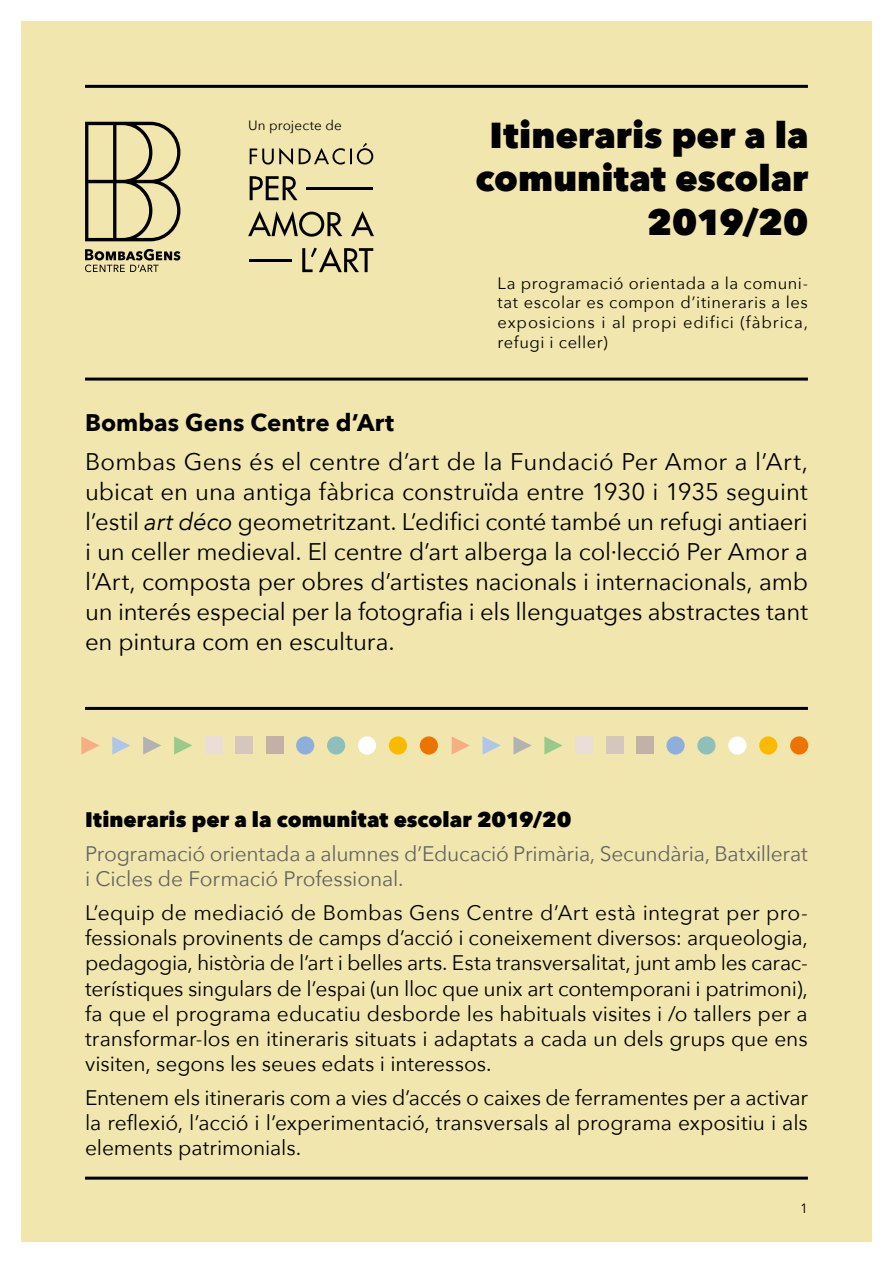
<style>
.page{position:relative;width:893px;height:1263px;background:#fff}
.page>*{position:absolute;margin:0;border:0;box-sizing:border-box;transform-origin:0 0}
.t1{font:800 36px/43.2px "Avenir Next";color:#000;text-align:right}
.t2{font:24px/30px "Avenir Next";letter-spacing:-.005em;color:#000;text-align:justify}
.t3{font:700 24px "Avenir Next";letter-spacing:.005em;color:#000}
.t4{font:21px/25.2px "Avenir Next";letter-spacing:-.005em;color:#000;text-align:justify}
.t5{font:21px/25.2px "Avenir Next";letter-spacing:-.01em;color:#646363}
.t6{font:800 21px "Avenir Next";letter-spacing:.005em;color:#000}
.t7{font:16.5px/19.8px "Avenir Next";letter-spacing:.05em;color:#000;text-align:justify}
.t8{font:13.5px "Avenir Next";letter-spacing:.01em;color:#000}
.s1{font-style:italic}
</style>
<div class="page">
<div style="left:21px;top:21px;width:851px;height:1221px;background:#f1e6ad"></div>
<hr style="left:85px;top:1176px;width:723px;height:3px;background:#000">
<hr style="left:85px;top:378px;width:723px;height:3px;background:#000">
<hr style="left:85px;top:707px;width:723px;height:3px;background:#000">
<hr style="left:85px;top:85px;width:723px;height:3px;background:#000">
<svg style="left:248px;top:211px;width:126px;height:26px"></svg>
<svg style="left:302px;top:247px;width:71px;height:25px"></svg>
<hr style="left:249px;top:259px;width:43px;height:3px;background:#000">
<svg style="left:250px;top:176px;width:48px;height:24px"></svg>
<hr style="left:306px;top:187px;width:67px;height:2px;background:#000">
<svg style="left:250px;top:143px;width:123px;height:22px"></svg>
<svg style="left:85px;top:122px;width:95px;height:119px"></svg>
<svg style="left:85px;top:249px;width:95px;height:23px"></svg>
<svg style="left:81px;top:736px;width:18px;height:18px"></svg>
<svg style="left:112px;top:736px;width:18px;height:18px"></svg>
<svg style="left:143px;top:736px;width:18px;height:18px"></svg>
<svg style="left:174px;top:736px;width:18px;height:18px"></svg>
<div style="left:205px;top:737px;width:18px;height:17px;background:#eaded6"></div>
<div style="left:235px;top:737px;width:18px;height:17px;background:#d5c7bd"></div>
<div style="left:266px;top:737px;width:17px;height:17px;background:#c1b1a7"></div>
<div style="left:327px;top:736px;width:18px;height:18px;background:#8fbfba;border-radius:50%"></div>
<div style="left:296px;top:736px;width:18px;height:18px;background:#8eaedc;border-radius:50%"></div>
<div style="left:358px;top:736px;width:18px;height:18px;background:#fff;border-radius:50%"></div>
<div style="left:389px;top:736px;width:18px;height:18px;background:#fbba00;border-radius:50%"></div>
<div style="left:420px;top:736px;width:18px;height:18px;background:#ee7402;border-radius:50%"></div>
<svg style="left:452px;top:736px;width:18px;height:18px"></svg>
<svg style="left:483px;top:736px;width:18px;height:18px"></svg>
<svg style="left:513px;top:736px;width:19px;height:18px"></svg>
<svg style="left:544px;top:736px;width:19px;height:18px"></svg>
<div style="left:575px;top:737px;width:18px;height:17px;background:#eaded6"></div>
<div style="left:606px;top:737px;width:17px;height:17px;background:#d5c7bd"></div>
<div style="left:636px;top:737px;width:18px;height:17px;background:#c1b1a7"></div>
<div style="left:697px;top:736px;width:19px;height:18px;background:#8fbfba;border-radius:50%"></div>
<div style="left:666px;top:736px;width:19px;height:18px;background:#8eaedc;border-radius:50%"></div>
<div style="left:728px;top:736px;width:18px;height:18px;background:#fff;border-radius:50%"></div>
<div style="left:759px;top:736px;width:18px;height:18px;background:#fbba00;border-radius:50%"></div>
<div style="left:790px;top:736px;width:18px;height:18px;background:#ee7402;border-radius:50%"></div>
<p class="t8" style="left:248px;top:113px;width:95px">Un projecte de</p>
<h1 class="t1" style="left:476px;top:114px;width:334px">Itineraris per a la comunitat escolar<br>2019/20</h1>
<p class="t7" style="left:497px;top:272px;width:312px">La programació orientada a la comuni&shy;tat escolar es compon d’itineraris a les exposicions i al propi edifici (fàbrica, refugi i celler)</p>
<p class="t3" style="left:85px;top:402px;width:311px">Bombas Gens Centre d’Art</p>
<p class="t2" style="left:85px;top:446px;width:724px">Bombas Gens és el centre d’art de la Fundació Per Amor a l’Art, ubicat en una antiga fàbrica construïda entre 1930 i 1935 seguint l’estil <span class="s1">art déco</span> geometritzant. L’edifici conté també un refugi antiaeri i un celler medieval. El centre d’art alberga la col·lecció Per Amor a l’Art, composta per obres d’artistes nacionals i internacionals, amb un interés especial per la fotografia i els llenguatges abstractes tant en pintura com en escultura.</p>
<p class="t6" style="left:85px;top:807px;width:488px">Itineraris per a la comunitat escolar 2019/20</p>
<p class="t5" style="left:85px;top:840px;width:724px">Programació orientada a alumnes d’Educació Primària, Secundària, Batxillerat i Cicles de Formació Professional.</p>
<p class="t4" style="left:85px;top:899px;width:724px">L’equip de mediació de Bombas Gens Centre d’Art està integrat per pro&shy;fessionals provinents de camps d’acció i coneixement diversos: arqueologia, pedagogia, història de l’art i belles arts. Esta transversalitat, junt amb les carac&shy;terístiques singulars de l’espai (un lloc que unix art contemporani i patrimoni), fa que el programa educatiu desborde les habituals visites i /o tallers per a transformar-los en itineraris situats i adaptats a cada un dels grups que ens visiten, segons les seues edats i interessos.</p>
<p class="t4" style="left:85px;top:1084px;width:724px">Entenem els itineraris com a vies d’accés o caixes de ferramentes per a activar la reflexió, l’acció i l’experimentació, transversals al programa expositiu i als elements patrimonials.</p>
<p class="t8" style="left:800px;top:1197px;width:9px">1</p>
</div>
